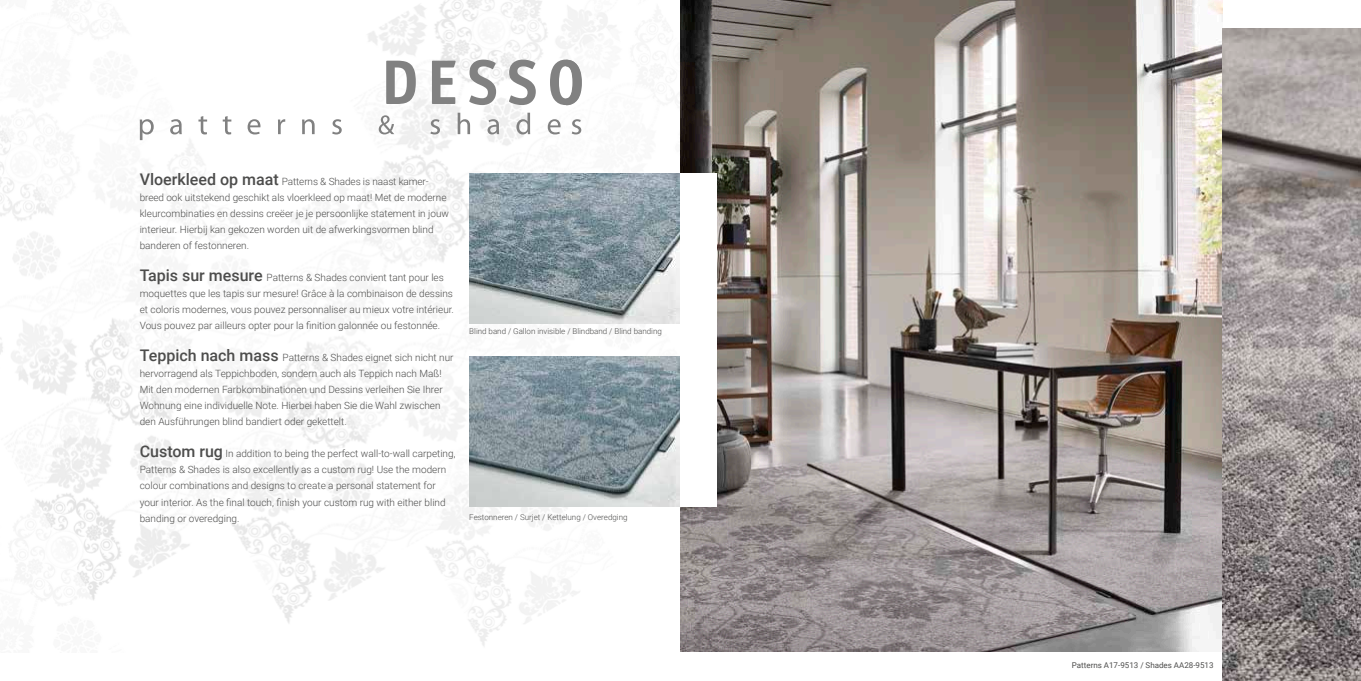
<style>
.page{position:relative;width:1361px;height:681px;background:#fff}
.page>*{position:absolute;margin:0;border:0;box-sizing:border-box;transform-origin:0 0}
.t1{font:300 10px/16px "Roboto";color:#4d4d4c}
.t2{font:300 8px "Roboto";color:#4d4d4c}
.t3{font:8px "Roboto";color:#4d4d4c}
.s1{font-weight:500;font-size:16px}
</style>
<div class="page">
<img style="left:0;top:0;width:1222px;height:652px">
<img style="left:1222px;top:28px;width:139px;height:652px">
<img style="left:469px;top:356px;width:211px;height:150px">
<img style="left:469px;top:173px;width:211px;height:150px">
<svg style="left:572px;top:119px;width:9px;height:15px"></svg>
<svg style="left:140px;top:113px;width:420px;height:27px"></svg>
<svg style="left:386px;top:60px;width:196px;height:45px"></svg>
<div style="left:680px;top:173px;width:37px;height:333px;background:#fff"></div>
<p class="t1" style="left:140px;top:173px;width:311px"><span class="s1">Vloerkleed op maat</span> Patterns &amp; Shades is naast kamer&shy;breed ook uitstekend geschikt als vloerkleed op maat! Met de moderne kleurcombinaties en dessins creëer je je persoonlijke statement in jouw interieur. Hierbij kan gekozen worden uit de afwerkingsvormen blind banderen of festonneren.</p>
<p class="t1" style="left:140px;top:269px;width:316px"><span class="s1">Tapis sur mesure</span> Patterns &amp; Shades convient tant pour les moquettes que les tapis sur mesure! Grâce à la combinaison de dessins et coloris modernes, vous pouvez personnaliser au mieux votre intérieur.<br>Vous pouvez par ailleurs opter pour la finition galonnée ou festonnée.</p>
<p class="t1" style="left:140px;top:349px;width:315px"><span class="s1">Teppich nach mass</span> Patterns &amp; Shades eignet sich nicht nur hervorragend als Teppichboden, sondern auch als Teppich nach Maß!<br>Mit den modernen Farbkombinationen und Dessins verleihen Sie Ihrer Wohnung eine individuelle Note. Hierbei haben Sie die Wahl zwischen den Ausführungen blind bandiert oder gekettelt.</p>
<p class="t1" style="left:140px;top:445px;width:317px"><span class="s1">Custom rug</span> In addition to being the perfect wall-to-wall carpeting, Patterns &amp; Shades is also excellently as a custom rug! Use the modern colour combinations and designs to create a personal statement for your interior. As the final touch, finish your custom rug with either blind banding or overedging.</p>
<p class="t2" style="left:469px;top:326px;width:194px">Blind band / Gallon invisible / Blindband / Blind banding</p>
<p class="t2" style="left:469px;top:511px;width:160px">Festonneren / Surjet / Kettelung / Overedging</p>
<p class="t3" style="left:1072px;top:659px;width:143px">Patterns A17-9513 / Shades AA28-9513</p>
</div>
